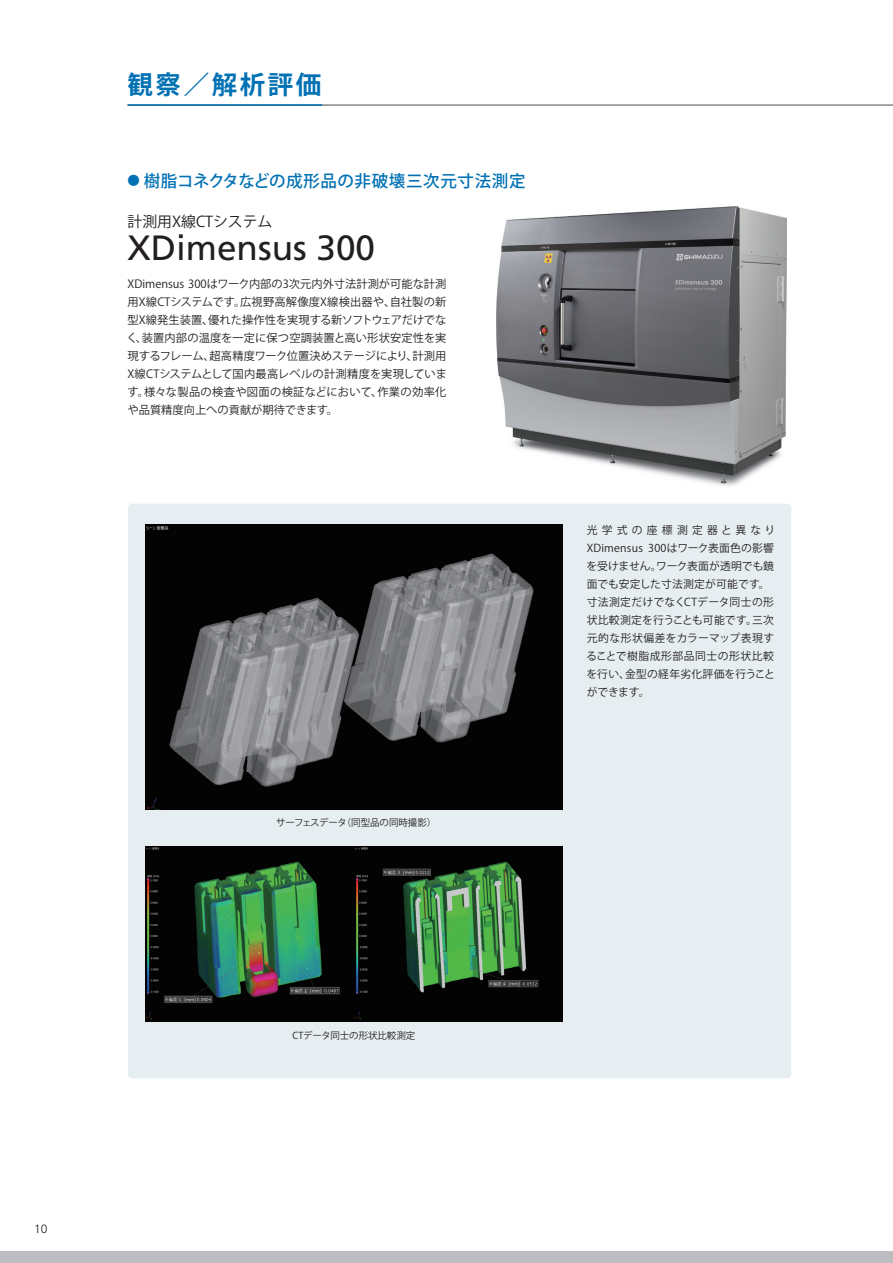
<style>
.page{position:relative;width:893px;height:1263px;background:#fff}
.page>*{position:absolute;margin:0;border:0;box-sizing:border-box;transform-origin:0 0}
.t1{font:35.1px "Frutiger LT Std";color:#231f20}
.t2{font:700 25.5px "Koz Go Pro";letter-spacing:.1em;color:#0071b4}
.t3{font:500 16.5px "Koz Go Pro";letter-spacing:.04em;color:#0071b4}
.t4{font:14.85px "Koz Go Pro";color:#231f20}
.t5{font:300 12px "Frutiger LT Std";color:#231f20}
.t6{font:11.25px/18px "Koz Go Pro";color:#231f20;text-align:justify}
.t7{font:10.8px/18px "Koz Go Pro";letter-spacing:.02em;color:#231f20}
.t8{font:9.45px "Koz Go Pro";color:#231f20}
.s1{font-size:12.3px}
</style>
<div class="page">
<div style="left:0;top:1252px;width:893px;height:11px;background:#bcbdc0"></div>
<img style="left:497px;top:207px;width:289px;height:279px">
<div style="left:128px;top:504px;width:663px;height:574px;background:#e7eef1;border-radius:4px"></div>
<img style="left:146px;top:525px;width:416px;height:284px">
<img style="left:146px;top:846px;width:416px;height:176px">
<hr style="left:128px;top:105px;width:765px;height:1px;background:#4b4c4d">
<hr style="left:128px;top:104px;width:194px;height:2px;background:#0071b4">
<h2 class="t2" style="left:128px;top:68px;width:195px">観察／解析評価</h2>
<h3 class="t3" style="left:128px;top:170px;width:399px"><span class="s1">●</span> 樹脂コネクタなどの成形品の非破壊三次元寸法測定</h3>
<h3 class="t4" style="left:128px;top:212px;width:146px">計測用X線CTシステム</h3>
<h1 class="t1" style="left:127px;top:228px;width:249px">XDimensus 300</h1>
<p class="t6" style="left:127px;top:275px;width:322px">XDimensus 300はワーク内部の3次元内外寸法計測が可能な計測用X線CTシステムです。広視野高解像度X線検出器や、自社製の新型X線発生装置、優れた操作性を実現する新ソフトウェアだけでなく、装置内部の温度を一定に保つ空調装置と高い形状安定性を実現するフレーム、超高精度ワーク位置決めステージにより、計測用X線CTシステムとして国内最高レベルの計測精度を実現しています。様々な製品の検査や図面の検証などにおいて、作業の効率化や品質精度向上への貢献が期待できます。</p>
<p class="t8" style="left:276px;top:817px;width:161px">サーフェスデータ（同型品の同時撮影）</p>
<p class="t7" style="left:586px;top:521px;width:191px">光学式の座標測定器と異なり<br>XDimensus 300はワーク表面色の影響を受けません。ワーク表面が透明でも鏡面でも安定した寸法測定が可能です。寸法測定だけでなくCTデータ同士の形状比較測定を行うことも可能です。三次元的な形状偏差をカラーマップ表現することで樹脂成形部品同士の形状比較を行い、金型の経年劣化評価を行うことができます。</p>
<p class="t5" style="left:34px;top:1222px;width:15px">10</p>
<p class="t8" style="left:292px;top:1029px;width:124px">CTデータ同士の形状比較測定</p>
</div>
